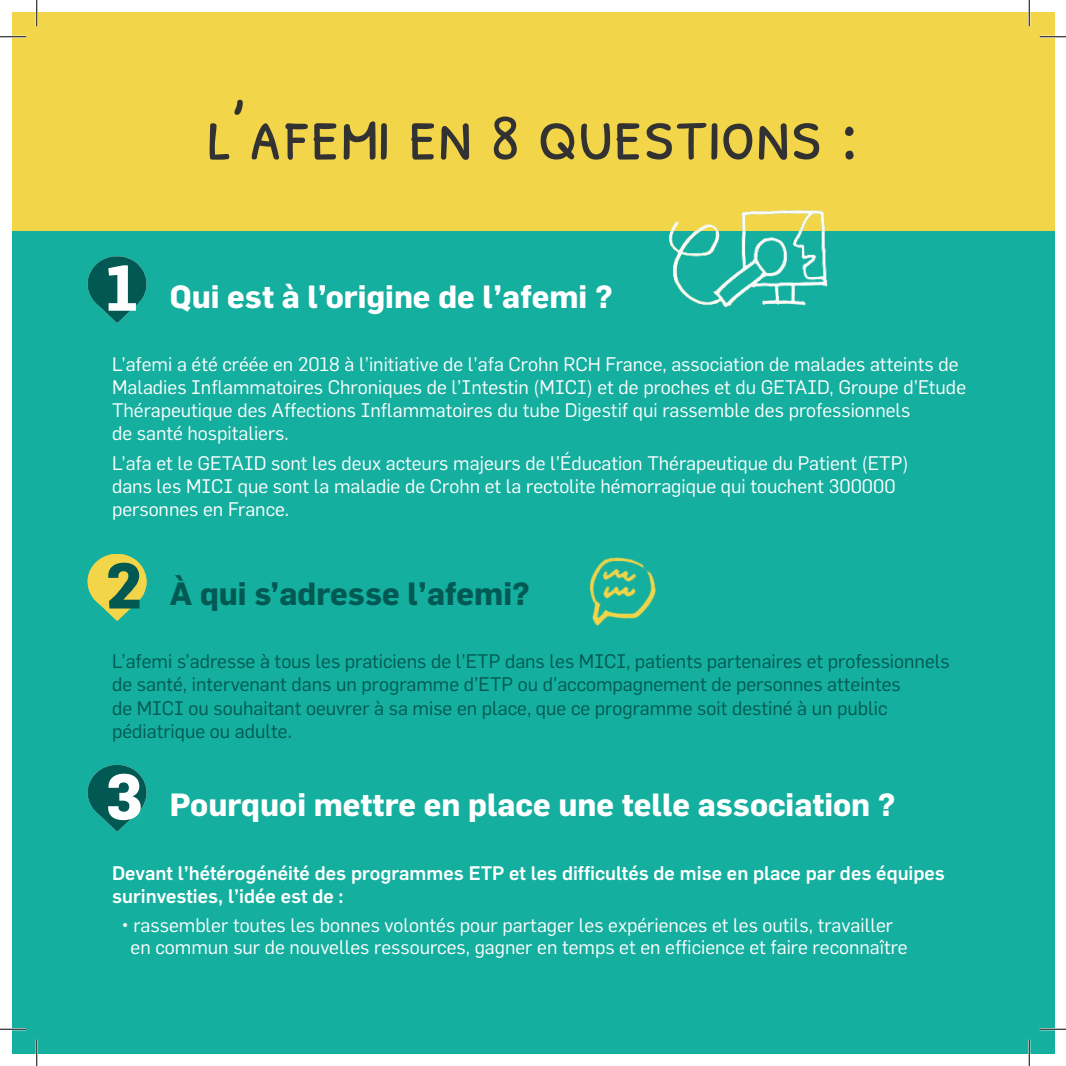
<style>
.page{position:relative;width:1066px;height:1066px;background:#fff}
.page>*{position:absolute;margin:0;border:0;box-sizing:border-box;transform-origin:0 0}
.t1{font:78.75px "Patrick Hand SC";color:#333233}
.t2{font:700 63px "Flama";color:#fff}
.t3{font:700 63px "Flama";color:#025953}
.t4{font:700 31.5px "Flama";color:#fff}
.t5{font:700 31.5px "Flama";color:#025953}
.t6{font:19.25px/23.1px "Flama";color:#fff}
.t7{font:19.25px/23.1px "Flama";color:#025953}
.t8{font:500 19.25px/23.1px "Flama";color:#fff}
.s1{font-size:64.75px}
</style>
<div class="page">
<div style="left:12px;top:12px;width:1042px;height:219px;background:#f2d548"></div>
<div style="left:12px;top:231px;width:1042px;height:823px;background:#14af9f"></div>
<svg style="left:87px;top:256px;width:60px;height:67px"></svg>
<svg style="left:87px;top:765px;width:60px;height:66px"></svg>
<svg style="left:87px;top:554px;width:60px;height:67px"></svg>
<img style="left:669px;top:209px;width:159px;height:99px">
<img style="left:589px;top:557px;width:67px;height:69px">
<hr style="left:0;top:36px;width:26px;height:2px;background:#fff">
<hr style="left:1039px;top:36px;width:27px;height:2px;background:#fff">
<hr style="left:0;top:1028px;width:26px;height:2px;background:#fff">
<hr style="left:1039px;top:1028px;width:27px;height:2px;background:#fff">
<hr style="left:36px;top:0;width:2px;height:26px;background:#fff">
<hr style="left:36px;top:1039px;width:2px;height:27px;background:#fff">
<hr style="left:1028px;top:0;width:2px;height:26px;background:#fff">
<hr style="left:1028px;top:1039px;width:2px;height:27px;background:#fff">
<svg style="left:0;top:36px;width:26px;height:1px"></svg>
<svg style="left:1039px;top:36px;width:27px;height:1px"></svg>
<svg style="left:0;top:1029px;width:26px;height:1px"></svg>
<svg style="left:1039px;top:1029px;width:27px;height:1px"></svg>
<svg style="left:36px;top:0;width:1px;height:26px"></svg>
<svg style="left:36px;top:1039px;width:1px;height:27px"></svg>
<svg style="left:1029px;top:0;width:1px;height:26px"></svg>
<svg style="left:1029px;top:1039px;width:1px;height:27px"></svg>
<h1 class="t1" style="left:207px;top:77px;width:653px">l’afemi en <span class="s1">8</span> questions :</h1>
<h2 class="t2" style="left:105px;top:249px;width:35px">1</h2>
<h3 class="t4" style="left:170px;top:277px;width:444px">Qui est à l’origine de l’afemi ?</h3>
<p class="t6" style="left:112px;top:352px;width:855px">L’afemi a été créée en 2018 à l’initiative de l’afa Crohn RCH France, association de malades atteints de Maladies Inflammatoires Chroniques de l’Intestin (MICI) et de proches et du GETAID, Groupe d’Etude Thérapeutique des Affections Inflammatoires du tube Digestif qui rassemble des professionnels<br>de santé hospitaliers.</p>
<p class="t6" style="left:112px;top:451px;width:798px">L’afa et le GETAID sont les deux acteurs majeurs de l’Éducation Thérapeutique du Patient (ETP) dans les MICI que sont la maladie de Crohn et la rectolite hémorragique qui touchent 300000 personnes en France.</p>
<h2 class="t3" style="left:105px;top:547px;width:39px">2</h2>
<h3 class="t5" style="left:170px;top:574px;width:361px">À qui s’adresse l’afemi?</h3>
<p class="t7" style="left:112px;top:649px;width:839px">L’afemi s’adresse à tous les praticiens de l’ETP dans les MICI, patients partenaires et professionnels de santé, intervenant dans un programme d’ETP ou d’accompagnement de personnes atteintes<br>de MICI ou souhaitant oeuvrer à sa mise en place, que ce programme soit destiné à un public pédiatrique ou adulte.</p>
<h2 class="t2" style="left:105px;top:758px;width:39px">3</h2>
<h3 class="t4" style="left:170px;top:785px;width:727px">Pourquoi mettre en place une telle association ?</h3>
<p class="t8" style="left:112px;top:861px;width:834px">Devant l’hétérogénéité des programmes ETP et les difficultés de mise en place par des équipes surinvesties, l’idée est de :</p>
<p class="t6" style="left:131px;top:915px;width:778px;line-height:21px;text-indent:-9px">• rassembler toutes les bonnes volontés pour partager les expériences et les outils, travailler en commun sur de nouvelles ressources, gagner en temps et en efficience et faire reconnaître</p>
</div>
